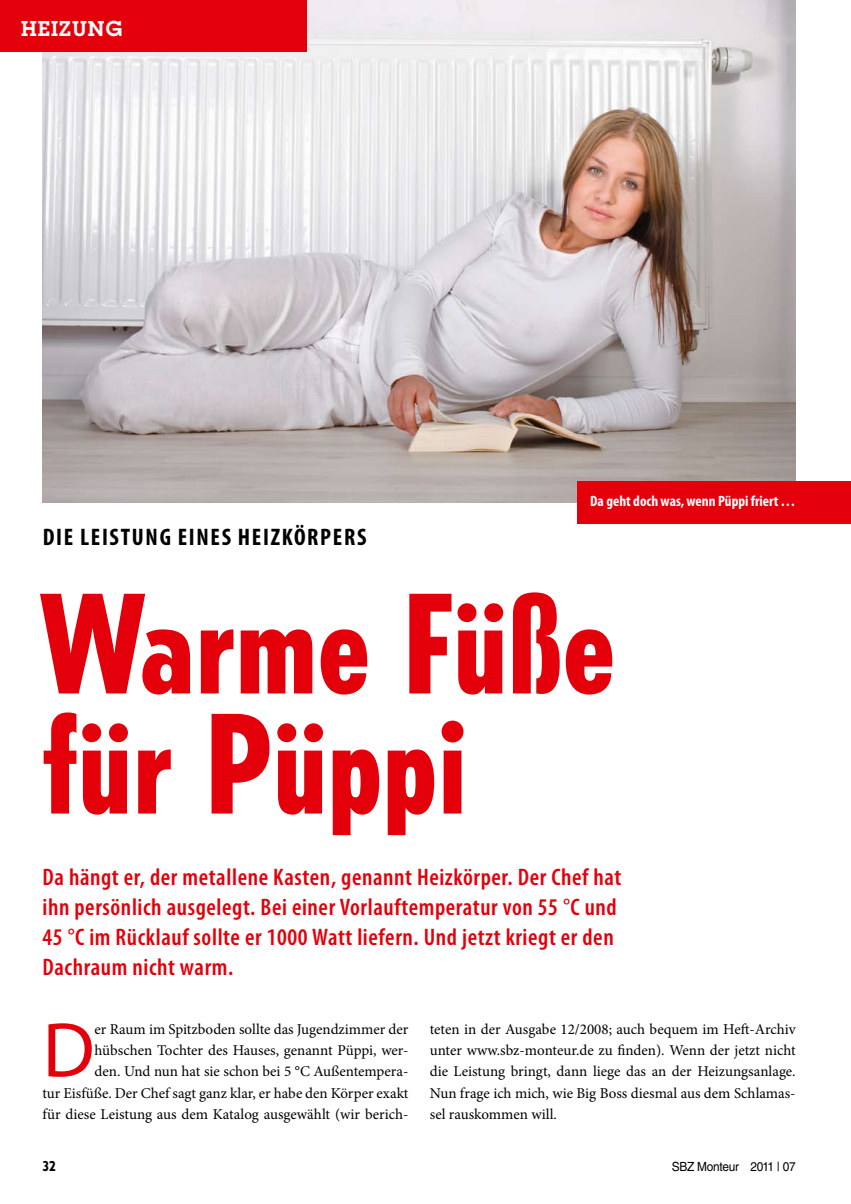
<style>
.page{position:relative;width:851px;height:1204px;background:#fff}
.page>*{position:absolute;margin:0;border:0;box-sizing:border-box;transform-origin:0 0}
.t1{font:800 condensed 135px/120px "Tempo Std";color:#e3000b}
.t2{font:78.15px "Myriad Pro";color:#e3000b}
.t3{font:600 condensed 24px/30px "Myriad Pro";letter-spacing:.025em;color:#e3000b}
.t4{font:700 condensed 24px "Myriad Pro";letter-spacing:.07em;color:#000}
.t5{font:600 21px "Lubalin Graph Std";letter-spacing:.05em;color:#fff}
.t6{font:15px/21.3px "Minion Pro";color:#000;text-align:right}
.t7{font:700 condensed 15px "Myriad Pro";color:#fff}
.t8{font:800 condensed 13.5px "Tempo Std";color:#000}
.t9{font:12.6px "Helvetica LT Std";letter-spacing:-.02em;color:#000;scale:.94 1}
</style>
<div class="page">
<img style="left:43px;top:0;width:752px;height:502px">
<div style="left:0;top:0;width:306px;height:51px;background:#e3000b"></div>
<div style="left:577px;top:480px;width:273px;height:43px;background:#e3000b"></div>
<h3 class="t5" style="left:21px;top:15px;width:102px">HEIZUNG</h3>
<h3 class="t4" style="left:43px;top:521px;width:325px">DIE LEISTUNG EINES HEIZKÖRPERS</h3>
<p class="t7" style="left:590px;top:491px;width:207px">DA GEHT DOCH WAS, WENN PÜPPI FRIERT…</p>
<h1 class="t1" style="left:43px;top:583px;width:574px">Warme Füße für Püppi</h1>
<h3 class="t3" style="left:43px;top:861px;width:580px">Da hängt er, der metallene Kasten, genannt Heizkörper. Der Chef hat ihn persönlich ausgelegt. Bei einer Vorlauftemperatur von 55 °C und 45 °C im Rücklauf sollte er 1000 Watt liefern. Und jetzt kriegt er den Dachraum nicht warm.</h3>
<p class="t6" style="left:43px;top:1018px;width:367px">er Raum im Spitzboden sollte das Jugendzimmer der hübschen Tochter des Hauses, genannt Püppi, wer-<br>den. Und nun hat sie schon bei 5 °C Außentempera-<br>tur Eisfüße. Der Chef sagt ganz klar, er habe den Körper exakt für diese Leistung aus dem Katalog ausgewählt (wir berich-</p>
<p class="t6" style="left:429px;top:1018px;width:367px;text-align:justify">teten in der Ausgabe 12/2008; auch bequem im Heft-Archiv unter www.sbz-monteur.de zu finden). Wenn der jetzt nicht die Leistung bringt, dann liege das an der Heizungsanlage.<br>Nun frage ich mich, wie Big Boss diesmal aus dem Schlamas&shy;sel rauskommen will.</p>
<h2 class="t2" style="left:43px;top:1001px;width:54px">D</h2>
<p class="t8" style="left:43px;top:1157px;width:14px">32</p>
<p class="t9" style="left:671px;top:1158px;width:133px">SBZ Monteur 2011 | 07</p>
</div>
